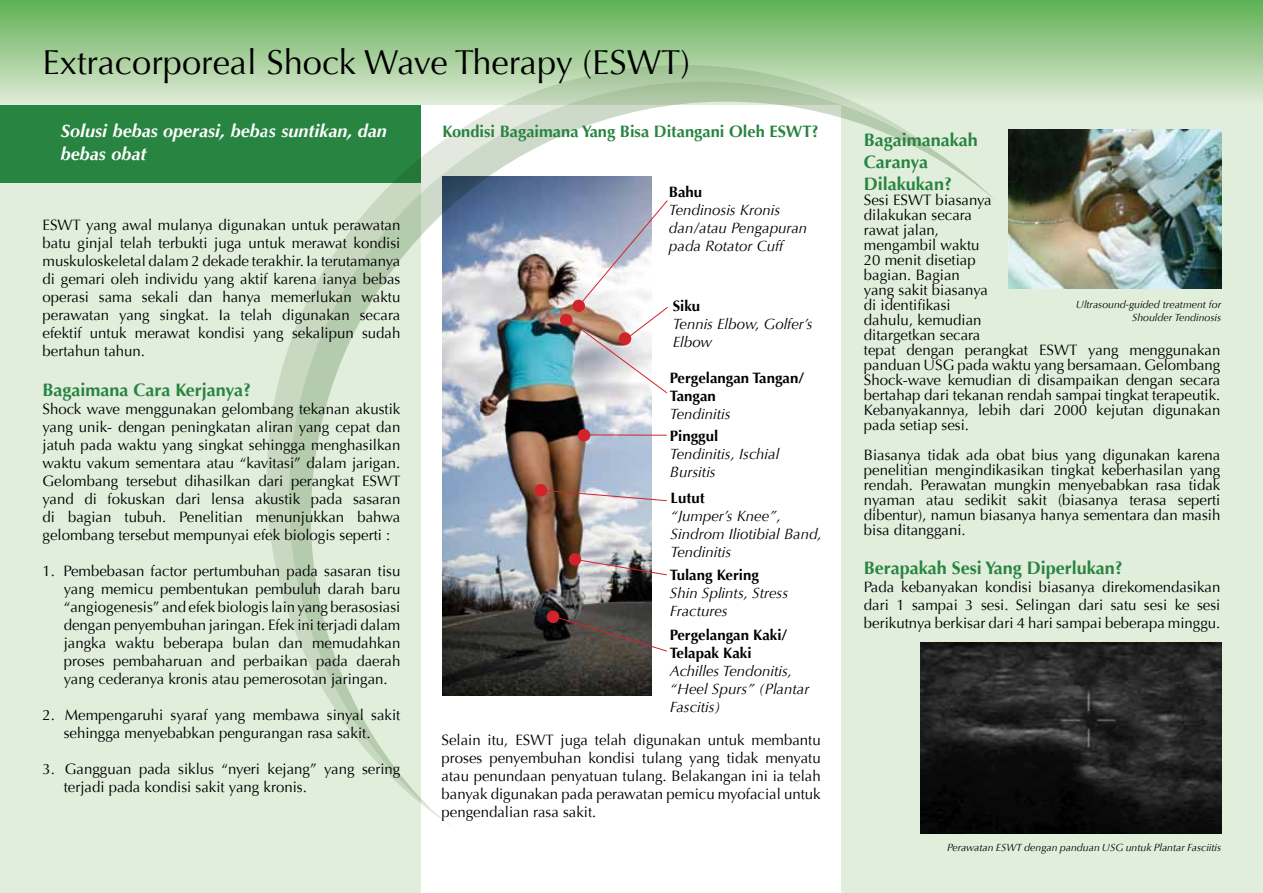
<style>
.page{position:relative;width:1263px;height:893px;background:#fff}
.page>*{position:absolute;margin:0;border:0;box-sizing:border-box;transform-origin:0 0}
.t1{font:34.5px "Optima";color:#000}
.t2{font:700 18px/21.6px "Optima";color:#288441}
.t3{font:italic 700 18px/22.5px "Optima";color:#fff}
.t4{font:700 16.5px "Optima";color:#288441}
.t5{font:15px/18px "Optima";color:#000;text-align:justify}
.t6{font:italic 15px/18px "Optima";color:#000}
.t7{font:700 15px/18px "Optima";color:#000}
.t8{font:italic 10.5px/12.6px "Optima";color:#000;text-align:right}
</style>
<div class="page">
<div style="left:0;top:182px;width:421px;height:711px;background:#e1eedc"></div>
<div style="left:842px;top:105px;width:421px;height:788px;background:#e1eedc"></div>
<div style="left:0;top:0;width:1263px;height:105px;background:linear-gradient(to bottom,#5eb053,#e1ebd9)"></div>
<div style="left:0;top:105px;width:421px;height:77px;background:#288441"></div>
<svg style="left:267px;top:65px;width:666px;height:763px"></svg>
<svg style="left:289px;top:81px;width:707px;height:732px"></svg>
<img style="left:1008px;top:130px;width:213px;height:159px">
<img style="left:920px;top:642px;width:301px;height:192px">
<h1 class="t1" style="left:43px;top:43px;width:649px">Extracorporeal Shock Wave Therapy (ESWT)</h1>
<p class="t3" style="left:61px;top:120px;width:328px">Solusi bebas operasi, bebas suntikan, dan bebas obat</p>
<p class="t5" style="left:43px;top:217px;width:359px">ESWT yang awal mulanya digunakan untuk perawatan batu ginjal telah terbukti juga untuk merawat kondisi muskuloskeletal dalam 2 dekade terakhir. Ia terutamanya di gemari oleh individu yang aktif karena ianya bebas operasi sama sekali dan hanya memerlukan waktu perawatan yang singkat. Ia telah digunakan secara efektif untuk merawat kondisi yang sekalipun sudah bertahun tahun.</p>
<p class="t2" style="left:43px;top:379px;width:210px">Bagaimana Cara Kerjanya?</p>
<p class="t5" style="left:43px;top:400px;width:359px">Shock wave menggunakan gelombang tekanan akustik yang unik- dengan peningkatan aliran yang cepat dan jatuh pada waktu yang singkat sehingga menghasilkan waktu vakum sementara atau “kavitasi” dalam jarigan.<br>Gelombang tersebut dihasilkan dari perangkat ESWT yand di fokuskan dari lensa akustik pada sasaran di bagian tubuh. Penelitian menunjukkan bahwa gelombang tersebut mempunyai efek biologis seperti :</p>
<p class="t5" style="left:64px;top:562px;width:338px;text-indent:-21px">1. Pembebasan factor pertumbuhan pada sasaran tisu yang memicu pembentukan pembuluh darah baru “angiogenesis” and efek biologis lain yang berasosiasi dengan penyembuhan jaringan. Efek ini terjadi dalam jangka waktu beberapa bulan dan memudahkan proses pembaharuan and perbaikan pada daerah yang cederanya kronis atau pemerosotan jaringan.</p>
<p class="t5" style="left:43px;top:706px;width:359px;text-align:center">2. Mempengaruhi syaraf yang membawa sinyal sakit sehingga menyebabkan pengurangan rasa sakit.</p>
<p class="t5" style="left:64px;top:760px;width:338px;text-indent:-21px">3. Gangguan pada siklus “nyeri kejang” yang sering terjadi pada kondisi sakit yang kronis.</p>
<p class="t4" style="left:443px;top:122px;width:378px">Kondisi Bagaimana Yang Bisa Ditangani Oleh ESWT?</p>
<p class="t7" style="left:669px;top:183px;width:35px">Bahu</p>
<p class="t6" style="left:669px;top:201px;width:140px">Tendinosis Kronis dan/atau Pengapuran pada Rotator Cuff</p>
<p class="t7" style="left:673px;top:297px;width:29px">Siku</p>
<p class="t6" style="left:673px;top:315px;width:141px">Tennis Elbow, Golfer’s<br>Elbow</p>
<p class="t7" style="left:670px;top:369px;width:136px">Pergelangan Tangan/<br>Tangan</p>
<p class="t6" style="left:670px;top:405px;width:62px">Tendinitis</p>
<p class="t7" style="left:670px;top:427px;width:50px">Pinggul</p>
<p class="t6" style="left:670px;top:445px;width:111px">Tendinitis, Ischial<br>Bursitis</p>
<p class="t7" style="left:671px;top:489px;width:36px">Lutut</p>
<p class="t6" style="left:671px;top:507px;width:153px">“Jumper’s Knee”,<br>Sindrom Iliotibial Band,<br>Tendinitis</p>
<p class="t7" style="left:670px;top:566px;width:91px">Tulang Kering</p>
<p class="t6" style="left:670px;top:584px;width:120px">Shin Splints, Stress<br>Fractures</p>
<p class="t7" style="left:670px;top:626px;width:119px">Pergelangan Kaki/<br>Telapak Kaki</p>
<p class="t6" style="left:670px;top:662px;width:141px">Achilles Tendonitis, “Heel Spurs” (Plantar<br>Fascitis)</p>
<p class="t5" style="left:441px;top:731px;width:381px">Selain itu, ESWT juga telah digunakan untuk membantu proses penyembuhan kondisi tulang yang tidak menyatu atau penundaan penyatuan tulang. Belakangan ini ia telah banyak digunakan pada perawatan pemicu myofacial untuk pengendalian rasa sakit.</p>
<p class="t2" style="left:864px;top:130px;width:116px">Bagaimanakah<br>Caranya<br>Dilakukan?</p>
<p class="t5" style="left:864px;top:192px;width:358px;line-height:15px;text-align:left">Sesi ESWT biasanya<br>dilakukan secara<br>rawat jalan,<br>mengambil waktu<br>20 menit disetiap<br>bagian. Bagian<br>yang sakit biasanya<br>di identifikasi<br>dahulu, kemudian<br>ditargetkan secara<br>tepat dengan perangkat ESWT yang menggunakan panduan USG pada waktu yang bersamaan. Gelombang<br>Shock-wave kemudian di disampaikan dengan secara bertahap dari tekanan rendah sampai tingkat terapeutik.<br>Kebanyakannya, lebih dari 2000 kejutan digunakan pada setiap sesi.</p>
<p class="t5" style="left:864px;top:447px;width:358px;line-height:15px">Biasanya tidak ada obat bius yang digunakan karena penelitian mengindikasikan tingkat keberhasilan yang rendah. Perawatan mungkin menyebabkan rasa tidak nyaman atau sedikit sakit (biasanya terasa seperti dibentur), namun biasanya hanya sementara dan masih bisa ditanggani.</p>
<p class="t2" style="left:864px;top:558px;width:260px">Berapakah Sesi Yang Diperlukan?</p>
<p class="t5" style="left:864px;top:578px;width:358px">Pada kebanyakan kondisi biasanya direkomendasikan dari 1 sampai 3 sesi. Selingan dari satu sesi ke sesi berikutnya berkisar dari 4 hari sampai beberapa minggu.</p>
<p class="t8" style="left:1076px;top:299px;width:147px">Ultrasound-guided treatment for<br>Shoulder Tendinosis</p>
<p class="t8" style="left:947px;top:841px;width:275px">Perawatan ESWT dengan panduan USG untuk Plantar Fasciitis</p>
</div>
